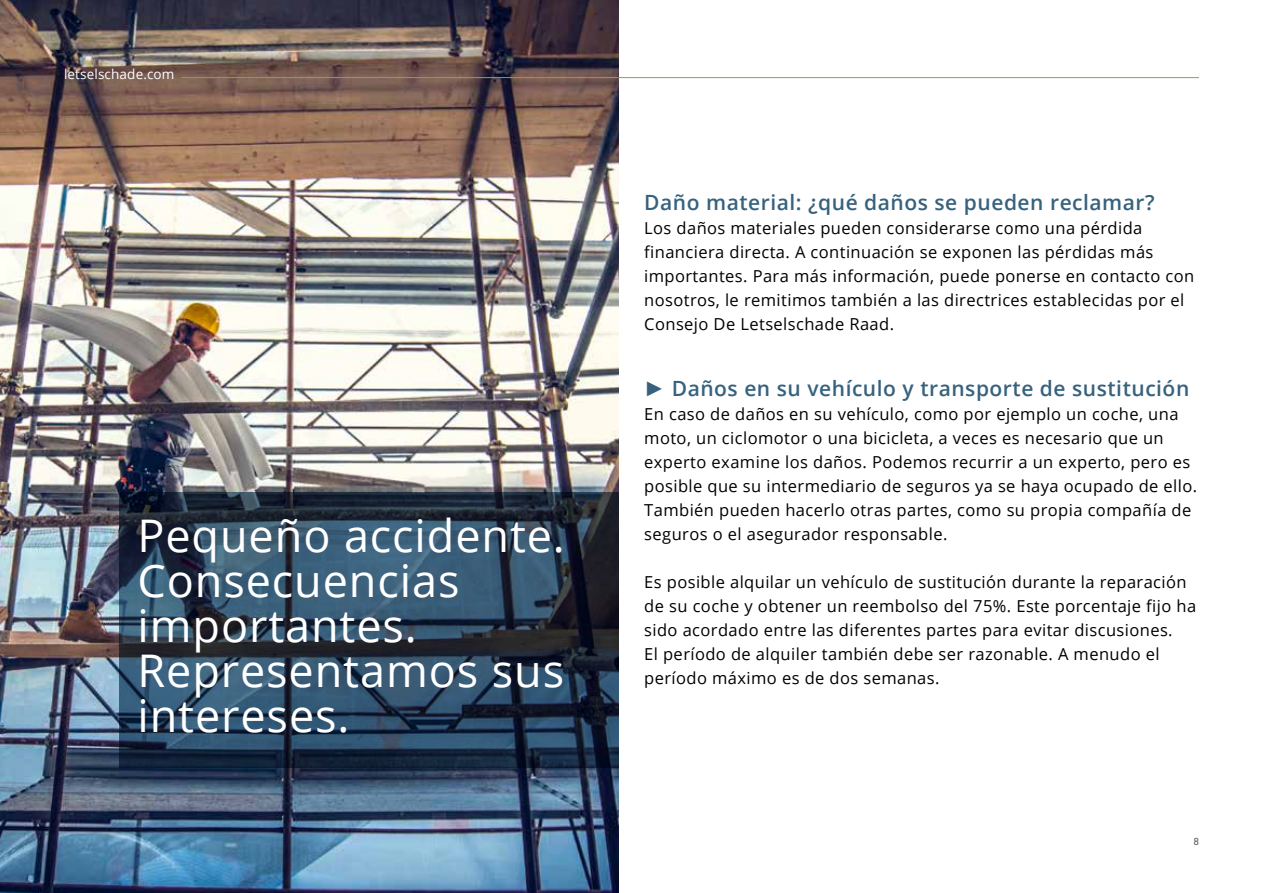
<style>
.page{position:relative;width:1263px;height:893px;background:#fff}
.page>*{position:absolute;margin:0;border:0;box-sizing:border-box;transform-origin:0 0}
.t1{font:45px/45px "Open Sans";letter-spacing:.02em;color:#fff}
.t2{font:600 21px "Open Sans";letter-spacing:.025em;color:#37627e}
.t3{font:16.5px/24px "Open Sans";letter-spacing:.025em;color:#000}
.t4{font:13.5px "Open Sans";letter-spacing:.01em;color:#fff}
.t5{font:10.5px "DIN Next LT Pro";color:#535c62}
.s1{font-family:"Arial";font-weight:400}
</style>
<div class="page">
<img style="left:0;top:0;width:619px;height:893px">
<svg style="left:119px;top:492px;width:500px;height:276px;background:#294055"></svg>
<hr style="left:181px;top:77px;width:1018px;height:1px;background:#9a985a">
<p class="t4" style="left:64px;top:65px;width:112px">letselschade.com</p>
<h1 class="t1" style="left:137px;top:512px;width:429px">Pequeño accidente.<br>Consecuencias importantes.<br>Representamos sus intereses.</h1>
<p class="t2" style="left:644px;top:188px;width:512px">Daño material: ¿qué daños se pueden reclamar?</p>
<p class="t3" style="left:644px;top:215px;width:551px">Los daños materiales pueden considerarse como una pérdida financiera directa. A continuación se exponen las pérdidas más importantes. Para más información, puede ponerse en contacto con nosotros, le remitimos también a las directrices establecidas por el Consejo De Letselschade Raad.</p>
<p class="t2" style="left:644px;top:374px;width:547px"><span class="s1">►</span> Daños en su vehículo y transporte de sustitución</p>
<p class="t3" style="left:644px;top:401px;width:554px">En caso de daños en su vehículo, como por ejemplo un coche, una moto, un ciclomotor o una bicicleta, a veces es necesario que un experto examine los daños. Podemos recurrir a un experto, pero es posible que su intermediario de seguros ya se haya ocupado de ello.<br>También pueden hacerlo otras partes, como su propia compañía de seguros o el asegurador responsable.</p>
<p class="t3" style="left:644px;top:569px;width:553px">Es posible alquilar un vehículo de sustitución durante la reparación de su coche y obtener un reembolso del 75%. Este porcentaje fijo ha sido acordado entre las diferentes partes para evitar discusiones.<br>El período de alquiler también debe ser razonable. A menudo el período máximo es de dos semanas.</p>
<p class="t5" style="left:1193px;top:835px;width:7px">8</p>
</div>
